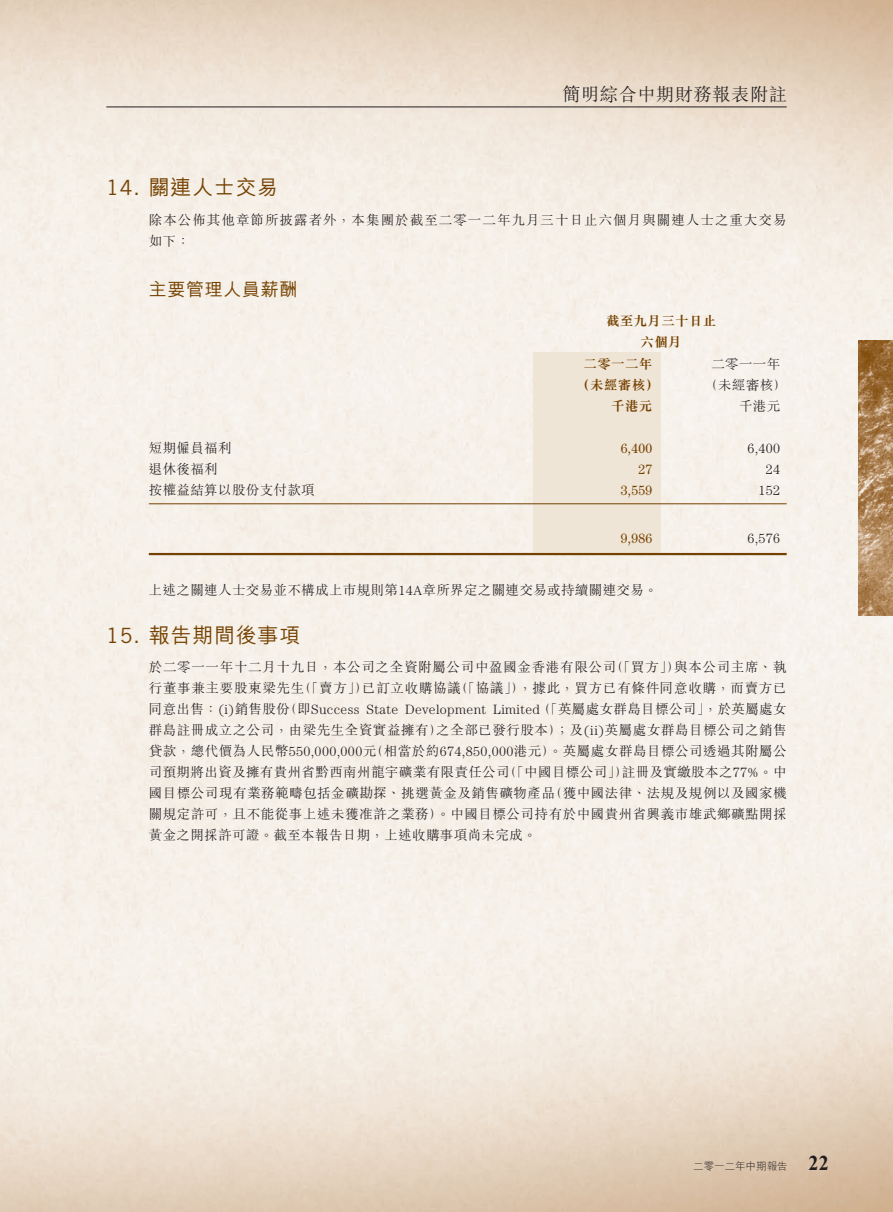
<style>
.page{position:relative;width:893px;height:1212px;background:#fff}
.page>*{position:absolute;margin:0;border:0;box-sizing:border-box;transform-origin:0 0}
.t1{font:500 21px "M Hei HK";letter-spacing:.035em;color:#754100}
.t2{font:700 21px "Times New Roman";color:#231f20;scale:.95 1}
.t3{font:300 18px "M Sung HK";letter-spacing:.04em;color:#231f20}
.t4{font:500 18px "M Hei HK";letter-spacing:.035em;color:#754100}
.t5{font:300 13.5px/21px "M Sung HK";letter-spacing:.025em;color:#231f20;text-align:justify}
.t6{font:300 13.5px/21px "M Sung HK";letter-spacing:.075em;color:#231f20}
.t7{font:700 13.5px/21px "M Sung HK";letter-spacing:.025em;color:#754100;text-align:center}
.t8{font:13.5px "Century Std";letter-spacing:.025em;color:#754100}
.t9{font:300 13.5px "Century Std";letter-spacing:.025em;color:#231f20}
.t10{font:300 10.5px "M Hei HK";color:#231f20}
.s1{font-family:"Trade Gothic LT Std";font-weight:400}
.s2{font-family:"Century Std"}
</style>
<div class="page">
<img style="left:0;top:0;width:893px;height:1212px">
<hr style="left:106px;top:107px;width:681px;height:1px;background:#231f20">
<img style="left:859px;top:340px;width:34px;height:275px">
<div style="left:534px;top:353px;width:127px;height:201px;background:#efe5d7"></div>
<hr style="left:149px;top:503px;width:638px;height:1px;background:#754100">
<hr style="left:149px;top:553px;width:638px;height:2px;background:#754100">
<p class="t3" style="left:562px;top:82px;width:226px">簡明綜合中期財務報表附註</p>
<p class="t1" style="left:106px;top:172px;width:174px"><span class="s1">14.</span> 關連人士交易</p>
<p class="t6" style="left:149px;top:209px;width:639px">除本公佈其他章節所披露者外，本集團於截至二零一二年九月三十日止六個月與關連人士之重大交易如下：</p>
<p class="t4" style="left:149px;top:277px;width:150px">主要管理人員薪酬</p>
<p class="t7" style="left:606px;top:310px;width:112px">截至九月三十日止六個月</p>
<p class="t7" style="left:583px;top:353px;width:70px">二零一二年</p>
<p class="t5" style="left:711px;top:353px;width:70px">二零一一年</p>
<p class="t7" style="left:576px;top:374px;width:84px">（未經審核）</p>
<p class="t5" style="left:704px;top:374px;width:84px">（未經審核）</p>
<p class="t7" style="left:611px;top:395px;width:43px">千港元</p>
<p class="t5" style="left:739px;top:395px;width:43px">千港元</p>
<p class="t5" style="left:149px;top:437px;width:84px">短期僱員福利</p>
<p class="t8" style="left:621px;top:441px;width:33px">6,400</p>
<p class="t9" style="left:747px;top:441px;width:34px">6,400</p>
<p class="t5" style="left:149px;top:458px;width:70px">退休後福利</p>
<p class="t8" style="left:639px;top:462px;width:15px">27</p>
<p class="t9" style="left:766px;top:462px;width:16px">24</p>
<p class="t5" style="left:149px;top:479px;width:167px">按權益結算以股份支付款項</p>
<p class="t8" style="left:621px;top:483px;width:33px">3,559</p>
<p class="t9" style="left:758px;top:483px;width:23px">152</p>
<p class="t8" style="left:621px;top:531px;width:33px">9,986</p>
<p class="t9" style="left:747px;top:531px;width:34px">6,576</p>
<p class="t5" style="left:149px;top:578px;width:510px">上述之關連人士交易並不構成上巿規則第<span class="s2">14A</span>章所界定之關連交易或持續關連交易。</p>
<p class="t1" style="left:106px;top:619px;width:196px"><span class="s1">15.</span> 報告期間後事項</p>
<p class="t5" style="left:149px;top:656px;width:639px">於二零一一年十二月十九日，本公司之全資附屬公司中盈國金香港有限公司（「買方」）與本公司主席、執行董事兼主要股東梁先生（「賣方」）已訂立收購協議（「協議」），據此，買方已有條件同意收購，而賣方已同意出售：<span class="s2">(i)</span>銷售股份（即<span class="s2">Success State Development Limited</span>（「英屬處女群島目標公司」，於英屬處女群島註冊成立之公司，由梁先生全資實益擁有）之全部已發行股本）；及<span class="s2">(ii)</span>英屬處女群島目標公司之銷售貸款，總代價為人民幣<span class="s2">550,000,000</span>元（相當於約<span class="s2">674,850,000</span>港元）。英屬處女群島目標公司透過其附屬公司預期將出資及擁有貴州省黔西南州龍宇礦業有限責任公司（「中國目標公司」）註冊及實繳股本之<span class="s2">77%</span>。中國目標公司現有業務範疇包括金礦勘探、挑選黃金及銷售礦物產品（獲中國法律、法規及規例以及國家機關規定許可，且不能從事上述未獲准許之業務）。中國目標公司持有於中國貴州省興義市雄武鄉礦點開採黃金之開採許可證。截至本報告日期，上述收購事項尚未完成。</p>
<p class="t10" style="left:693px;top:1159px;width:96px">二零一二年中期報告</p>
<p class="t2" style="left:808px;top:1148px;width:23px">22</p>
</div>
